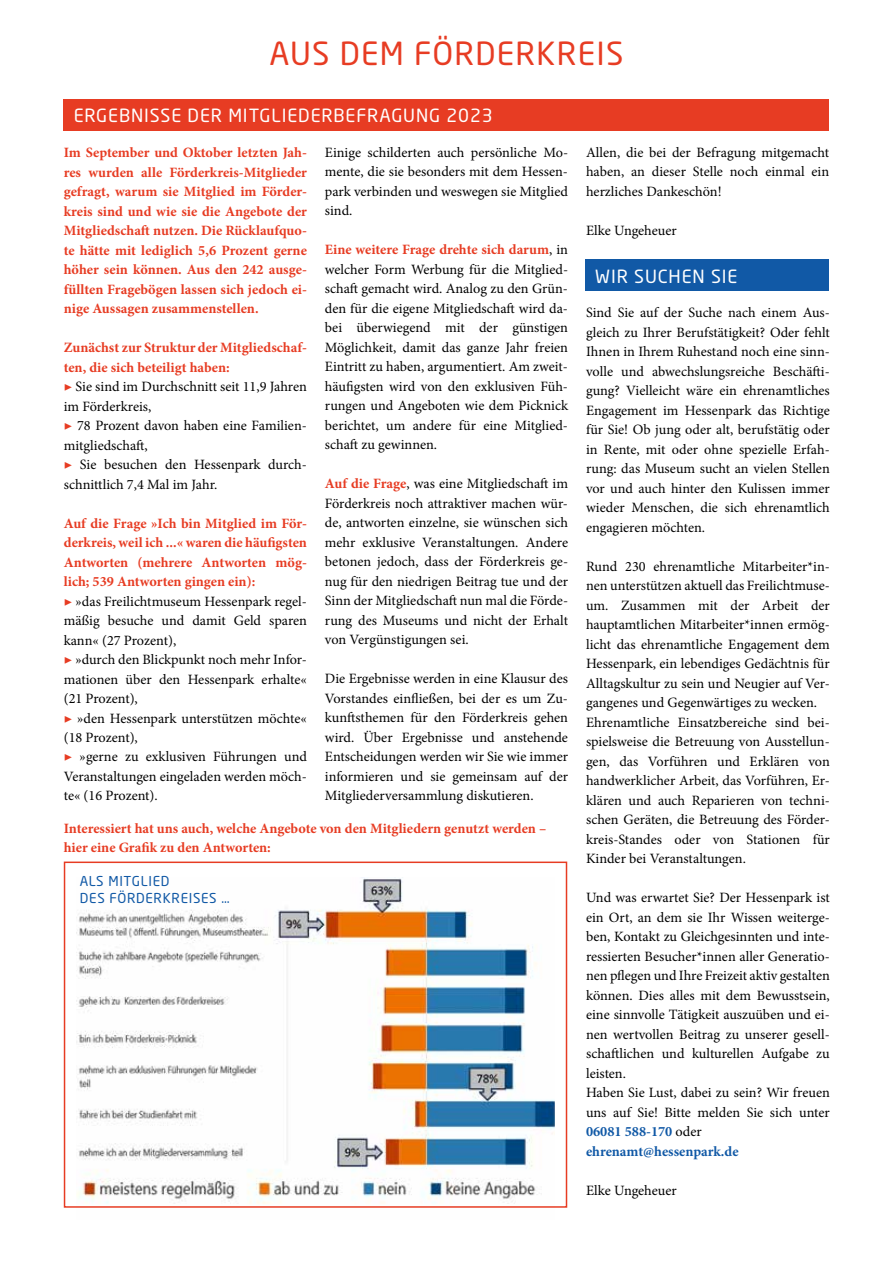
<style>
.page{position:relative;width:893px;height:1263px;background:#fff}
.page>*{position:absolute;margin:0;border:0;box-sizing:border-box;transform-origin:0 0}
.t1{font:31.5px "Neo Sans W1 G";letter-spacing:.04em;color:#e73c23}
.t2{font:18px "Neo Sans W1 G";letter-spacing:.05em;color:#fff}
.t3{font:14.25px/19.5px "Minion Pro";color:#000;text-align:justify}
.t4{font:700 14.25px/19.5px "Minion Pro";color:#e73c23;text-align:justify}
.t5{font:13.5px/16.5px "Neo Sans W1 G";letter-spacing:.05em;color:#1159a6}
.s1{font-weight:700;color:#e73c23}
.s2{color:#e73c23}
.s3{font-weight:700;color:#1159a6}
</style>
<div class="page">
<div style="left:64px;top:99px;width:765px;height:32px;background:#e73c23"></div>
<div style="left:585px;top:259px;width:244px;height:32px;background:#1159a6"></div>
<img style="left:76px;top:877px;width:478px;height:327px">
<div style="left:64px;top:861px;width:503px;height:347px;border:2px solid #e73c23"></div>
<h1 class="t1" style="left:270px;top:34px;width:355px">AUS DEM FÖRDERKREIS</h1>
<p class="t2" style="left:74px;top:105px;width:421px">ERGEBNISSE DER MITGLIEDERBEFRAGUNG 2023</p>
<p class="t4" style="left:64px;top:143px;width:245px">Im September und Oktober letzten Jah&shy;res wurden alle Förderkreis-Mitglieder gefragt, warum sie Mitglied im Förder&shy;kreis sind und wie sie die Angebote der Mitgliedschaft nutzen. Die Rücklaufquo&shy;te hätte mit lediglich 5,6 Prozent gerne höher sein können. Aus den 242 ausge&shy;füllten Fragebögen lassen sich jedoch ei&shy;nige Aussagen zusammenstellen.</p>
<p class="t3" style="left:64px;top:338px;width:245px;text-align:left"><span class="s1">Zunächst zur Struktur der Mitgliedschaf&shy;ten, die sich beteiligt haben:<br></span><span class="s2">▶</span> Sie sind im Durchschnitt seit 11,9 Jahren im Förderkreis,<br><span class="s2">▶</span> 78 Prozent davon haben eine Familien&shy;mitgliedschaft,<br><span class="s2">▶</span> Sie besuchen den Hessenpark durch&shy;schnittlich 7,4 Mal im Jahr.</p>
<p class="t3" style="left:64px;top:513px;width:245px;text-align:left"><span class="s1">Auf die Frage »Ich bin Mitglied im För&shy;derkreis, weil ich ...« waren die häufigsten<br>Antworten (mehrere Antworten mög&shy;lich; 539 Antworten gingen ein):<br></span><span class="s2">▶</span> »das Freilichtmuseum Hessenpark regel&shy;mäßig besuche und damit Geld sparen kann« (27 Prozent),<br><span class="s2">▶</span> »durch den Blickpunkt noch mehr Infor&shy;mationen über den Hessenpark erhalte« (21 Prozent),<br><span class="s2">▶</span> »den Hessenpark unterstützen möchte« (18 Prozent),<br><span class="s2">▶</span> »gerne zu exklusiven Führungen und<br>Veranstaltungen eingeladen werden möch&shy;te« (16 Prozent).</p>
<p class="t3" style="left:325px;top:143px;width:245px">Einige schilderten auch persönliche Mo&shy;mente, die sie besonders mit dem Hessen&shy;park verbinden und weswegen sie Mitglied sind.</p>
<p class="t3" style="left:325px;top:240px;width:245px"><span class="s1">Eine weitere Frage drehte sich darum</span>, in welcher Form Werbung für die Mitglied&shy;schaft gemacht wird. Analog zu den Grün&shy;den für die eigene Mitgliedschaft wird da&shy;bei überwiegend mit der günstigen Möglichkeit, damit das ganze Jahr freien Eintritt zu haben, argumentiert. Am zweit&shy;häufigsten wird von den exklusiven Füh&shy;rungen und Angeboten wie dem Picknick berichtet, um andere für eine Mitglied&shy;schaft zu gewinnen.</p>
<p class="t3" style="left:325px;top:474px;width:245px"><span class="s1">Auf die Frage</span>, was eine Mitgliedschaft im Förderkreis noch attraktiver machen wür&shy;de, antworten einzelne, sie wünschen sich mehr exklusive Veranstaltungen. Andere betonen jedoch, dass der Förderkreis ge&shy;nug für den niedrigen Beitrag tue und der Sinn der Mitgliedschaft nun mal die Förde&shy;rung des Museums und nicht der Erhalt von Vergünstigungen sei.</p>
<p class="t3" style="left:325px;top:669px;width:245px">Die Ergebnisse werden in eine Klausur des Vorstandes einfließen, bei der es um Zu&shy;kunftsthemen für den Förderkreis gehen wird. Über Ergebnisse und anstehende Entscheidungen werden wir Sie wie immer informieren und sie gemeinsam auf der Mitgliederversammlung diskutieren.</p>
<p class="t4" style="left:64px;top:818px;width:484px">Interessiert hat uns auch, welche Angebote von den Mitgliedern genutzt werden – hier eine Grafik zu den Antworten:</p>
<p class="t5" style="left:80px;top:873px;width:151px">ALS MITGLIED<br>DES FÖRDERKREISES …</p>
<p class="t3" style="left:586px;top:142px;width:245px">Allen, die bei der Befragung mitgemacht haben, an dieser Stelle noch einmal ein herzliches Dankeschön!</p>
<p class="t3" style="left:586px;top:220px;width:92px">Elke Ungeheuer</p>
<p class="t2" style="left:595px;top:265px;width:144px">WIR SUCHEN SIE</p>
<p class="t3" style="left:586px;top:303px;width:245px">Sind Sie auf der Suche nach einem Aus&shy;gleich zu Ihrer Berufstätigkeit? Oder fehlt Ihnen in Ihrem Ruhestand noch eine sinn&shy;volle und abwechslungsreiche Beschäfti&shy;gung? Vielleicht wäre ein ehrenamtliches Engagement im Hessenpark das Richtige für Sie! Ob jung oder alt, berufstätig oder in Rente, mit oder ohne spezielle Erfah&shy;rung: das Museum sucht an vielen Stellen vor und auch hinter den Kulissen immer wieder Menschen, die sich ehrenamtlich engagieren möchten.</p>
<p class="t3" style="left:586px;top:557px;width:245px;text-align:left">Rund 230 ehrenamtliche Mitarbeiter*in&shy;nen unterstützen aktuell das Freilichtmuse&shy;um. Zusammen mit der Arbeit der hauptamtlichen Mitarbeiter*innen ermög&shy;licht das ehrenamtliche Engagement dem Hessenpark, ein lebendiges Gedächtnis für Alltagskultur zu sein und Neugier auf Ver&shy;gangenes und Gegenwärtiges zu wecken.<br>Ehrenamtliche Einsatzbereiche sind bei&shy;spielsweise die Betreuung von Ausstellun&shy;gen, das Vorführen und Erklären von handwerklicher Arbeit, das Vorführen, Er&shy;klären und auch Reparieren von techni&shy;schen Geräten, die Betreuung des Förder&shy;kreis-Standes oder von Stationen für Kinder bei Veranstaltungen.</p>
<p class="t3" style="left:586px;top:888px;width:245px;text-align:left">Und was erwartet Sie? Der Hessenpark ist ein Ort, an dem sie Ihr Wissen weiterge&shy;ben, Kontakt zu Gleichgesinnten und inte&shy;ressierten Besucher*innen aller Generatio&shy;nen pflegen und Ihre Freizeit aktiv gestalten können. Dies alles mit dem Bewusstsein, eine sinnvolle Tätigkeit auszuüben und ei&shy;nen wertvollen Beitrag zu unserer gesell&shy;schaftlichen und kulturellen Aufgabe zu leisten.<br>Haben Sie Lust, dabei zu sein? Wir freuen uns auf Sie! Bitte melden Sie sich unter <span class="s3">06081 588-170</span> oder <span class="s3">ehrenamt@hessenpark.de</span></p>
<p class="t3" style="left:586px;top:1180px;width:92px">Elke Ungeheuer</p>
</div>
